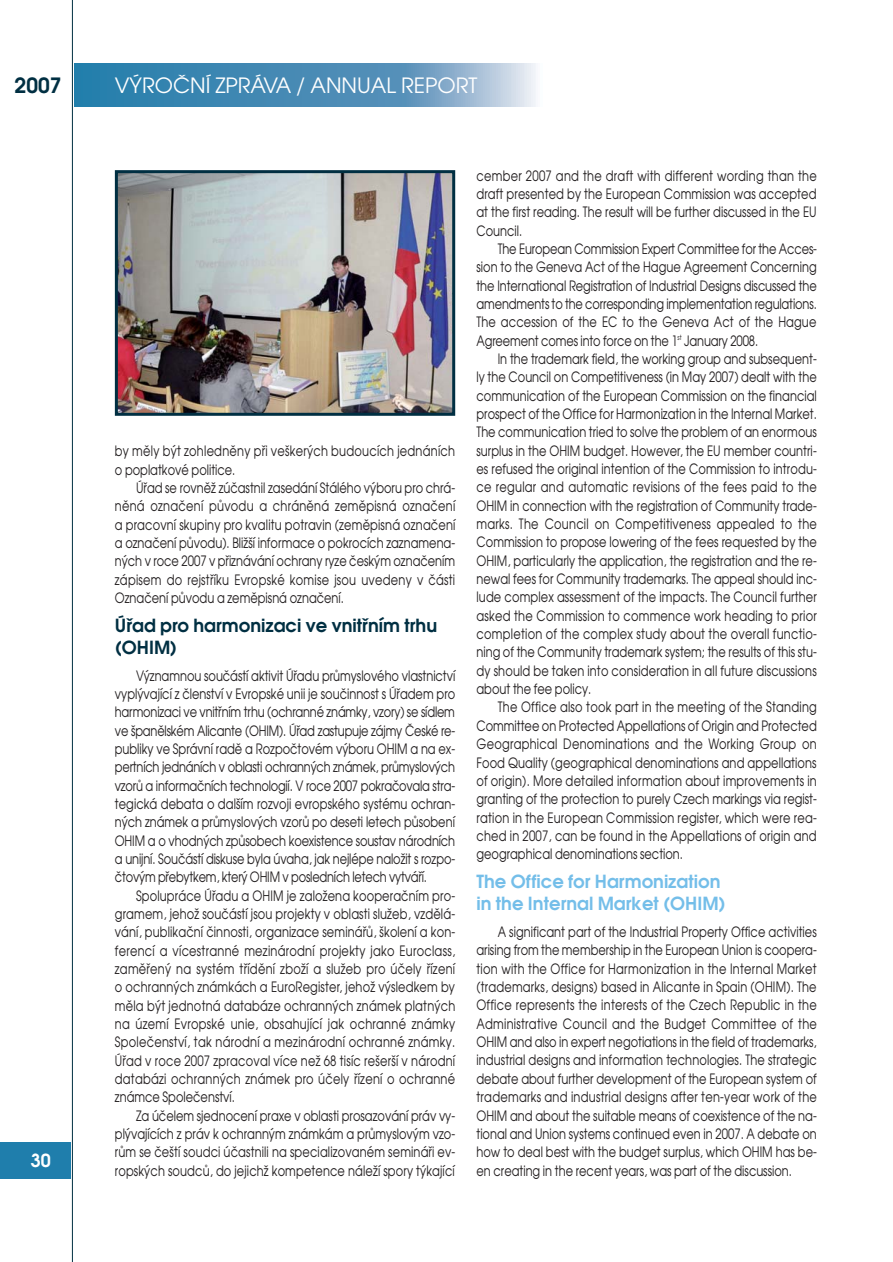
<style>
.page{position:relative;width:893px;height:1262px;background:#fff}
.page>*{position:absolute;margin:0;border:0;box-sizing:border-box;transform-origin:0 0}
.t1{font:21px "Avant Garde CE";color:#fff}
.t2{font:600 21px "Avant Garde CE";color:#002f42}
.t3{font:600 18px/21.9px "Avant Garde CE";color:#74bee9}
.t4{font:600 18px/21.9px "Avant Garde CE";color:#002f42}
.t5{font:600 18px "Avant Garde CE";color:#fff}
.t6{font:14.25px/18.3px "Avant Garde CE";color:#231f20;text-align:justify;scale:.8 1}
.t7{font:14.25px/18.3px "Avant Garde CE";letter-spacing:.02em;color:#231f20;scale:.8 1}
</style>
<div class="page">
<hr style="left:72px;top:0;width:1px;height:1261px;background:#002f42">
<div style="left:0;top:1142px;width:70px;height:36px;background:#1f7eac"></div>
<svg style="left:74px;top:64px;width:462px;height:42px;background:#5996bc"></svg>
<img style="left:119px;top:174px;width:332px;height:238px">
<div style="left:115px;top:170px;width:340px;height:246px;border:3px solid #002f42"></div>
<h1 class="t2" style="left:15px;top:75px;width:49px">2007</h1>
<h1 class="t1" style="left:115px;top:75px;width:364px">V¯ROâNÍ ZPRÁVA / ANNUAL REPORT</h1>
<p class="t5" style="left:31px;top:1152px;width:22px">30</p>
<p class="t7" style="left:115px;top:443px;width:427px">by mûly b˘t zohlednûny pfii ve‰ker˘ch budoucích jednáních o poplatkové politice.</p>
<p class="t6" style="left:115px;top:479px;width:427px;text-indent:21px">Úfiad se rovnûÏ zúãastnil zasedání Stálého v˘boru pro chrá&shy;nûná oznaãení pÛvodu a chránûná zemûpisná oznaãení a pracovní skupiny pro kvalitu potravin (zemûpisná oznaãení a oznaãení pÛvodu). BliÏ‰í informace o pokrocích zaznamena&shy;n˘ch v roce 2007 v pfiiznávání ochrany ryze ãesk˘m oznaãením zápisem do rejstfiíku Evropské komise jsou uvedeny v ãásti Oznaãení pÛvodu a zemûpisná oznaãení.</p>
<p class="t4" style="left:115px;top:615px;width:324px">Úfiad pro harmonizaci ve vnitfiním trhu (OHIM)</p>
<p class="t6" style="left:115px;top:667px;width:427px;text-indent:21px">V˘znamnou souãástí aktivit Úfiadu prÛmyslového vlastnictví vypl˘vající z ãlenství v Evropské unii je souãinnost s Úfiadem pro harmonizaci ve vnitfiním trhu (ochranné známky, vzory) se sídlem ve ‰panûlském Alicante (OHIM). Úfiad zastupuje zájmy âeské re&shy;publiky ve Správní radû a Rozpoãtovém v˘boru OHIM a na ex&shy;pertních jednáních v oblasti ochrann˘ch známek, prÛmyslov˘ch vzorÛ a informaãních technologií. V roce 2007 pokraãovala stra&shy;tegická debata o dal‰ím rozvoji evropského systému ochran&shy;n˘ch známek a prÛmyslov˘ch vzorÛ po deseti letech pÛsobení OHIM a o vhodn˘ch zpÛsobech koexistence soustav národních a unijní. Souãástí diskuse byla úvaha, jak nejlépe naloÏit s rozpo&shy;ãtov˘m pfiebytkem, kter˘ OHIM v posledních letech vytváfií.</p>
<p class="t6" style="left:115px;top:887px;width:427px;text-indent:21px">Spolupráce Úfiadu a OHIM je zaloÏena kooperaãním pro&shy;gramem, jehoÏ souãástí jsou projekty v oblasti sluÏeb, vzdûlá&shy;vání, publikaãní ãinnosti, organizace semináfiÛ, ‰kolení a kon&shy;ferencí a vícestranné mezinárodní projekty jako Euroclass, zamûfien˘ na systém tfiídûní zboÏí a sluÏeb pro úãely fiízení o ochrann˘ch známkách a EuroRegister, jehoÏ v˘sledkem by mûla b˘t jednotná databáze ochrann˘ch známek platn˘ch na území Evropské unie, obsahující jak ochranné známky Spoleãenství, tak národní a mezinárodní ochranné známky.<br>Úfiad v roce 2007 zpracoval více neÏ 68 tisíc re‰er‰í v národní databázi ochrann˘ch známek pro úãely fiízení o ochranné známce Spoleãenství.</p>
<p class="t6" style="left:115px;top:1107px;width:427px;text-indent:21px">Za úãelem sjednocení praxe v oblasti prosazování práv vy&shy;pl˘vajících z práv k ochrann˘m známkám a prÛmyslov˘m vzo&shy;rÛm se ãe‰tí soudci úãastnili na specializovaném semináfii ev&shy;ropsk˘ch soudcÛ, do jejichÏ kompetence náleÏí spory t˘kající</p>
<p class="t6" style="left:476px;top:167px;width:427px">cember 2007 and the draft with different wording than the draft presented by the European Commission was accepted at the first reading. The result will be further discussed in the EU Council.</p>
<p class="t6" style="left:476px;top:240px;width:427px;text-indent:21px">The European Commission Expert Committee for the Acces&shy;sion to the Geneva Act of the Hague Agreement Concerning the International Registration of Industrial Designs discussed the amendments to the corresponding implementation regulations.<br>The accession of the EC to the Geneva Act of the Hague Agreement comes into force on the 1<sup>st</sup> January 2008.</p>
<p class="t6" style="left:476px;top:350px;width:427px;text-indent:21px">In the trademark field, the working group and subsequent&shy;ly the Council on Competitiveness (in May 2007) dealt with the communication of the European Commission on the financial prospect of the Office for Harmonization in the Internal Market.<br>The communication tried to solve the problem of an enormous surplus in the OHIM budget. However, the EU member countri&shy;es refused the original intention of the Commission to introdu&shy;ce regular and automatic revisions of the fees paid to the OHIM in connection with the registration of Community trade&shy;marks. The Council on Competitiveness appealed to the Commission to propose lowering of the fees requested by the OHIM, particularly the application, the registration and the re&shy;newal fees for Community trademarks. The appeal should inc&shy;lude complex assessment of the impacts. The Council further asked the Commission to commence work heading to prior completion of the complex study about the overall functio&shy;ning of the Community trademark system; the results of this stu&shy;dy should be taken into consideration in all future discussions about the fee policy.</p>
<p class="t6" style="left:476px;top:699px;width:427px;text-indent:21px">The Office also took part in the meeting of the Standing Committee on Protected Appellations of Origin and Protected Geographical Denominations and the Working Group on Food Quality (geographical denominations and appellations of origin). More detailed information about improvements in granting of the protection to purely Czech markings via regist&shy;ration in the European Commission register, which were rea&shy;ched in 2007, can be found in the Appellations of origin and geographical denominations section.</p>
<p class="t3" style="left:476px;top:872px;width:250px">The Office for Harmonization in the Internal Market (OHIM)</p>
<p class="t6" style="left:476px;top:923px;width:427px;text-indent:21px">A significant part of the Industrial Property Office activities arising from the membership in the European Union is coopera&shy;tion with the Office for Harmonization in the Internal Market (trademarks, designs) based in Alicante in Spain (OHIM). The Office represents the interests of the Czech Republic in the Administrative Council and the Budget Committee of the OHIM and also in expert negotiations in the field of trademarks, industrial designs and information technologies. The strategic debate about further development of the European system of trademarks and industrial designs after ten-year work of the OHIM and about the suitable means of coexistence of the na&shy;tional and Union systems continued even in 2007. A debate on how to deal best with the budget surplus, which OHIM has be&shy;en creating in the recent years, was part of the discussion.</p>
</div>
